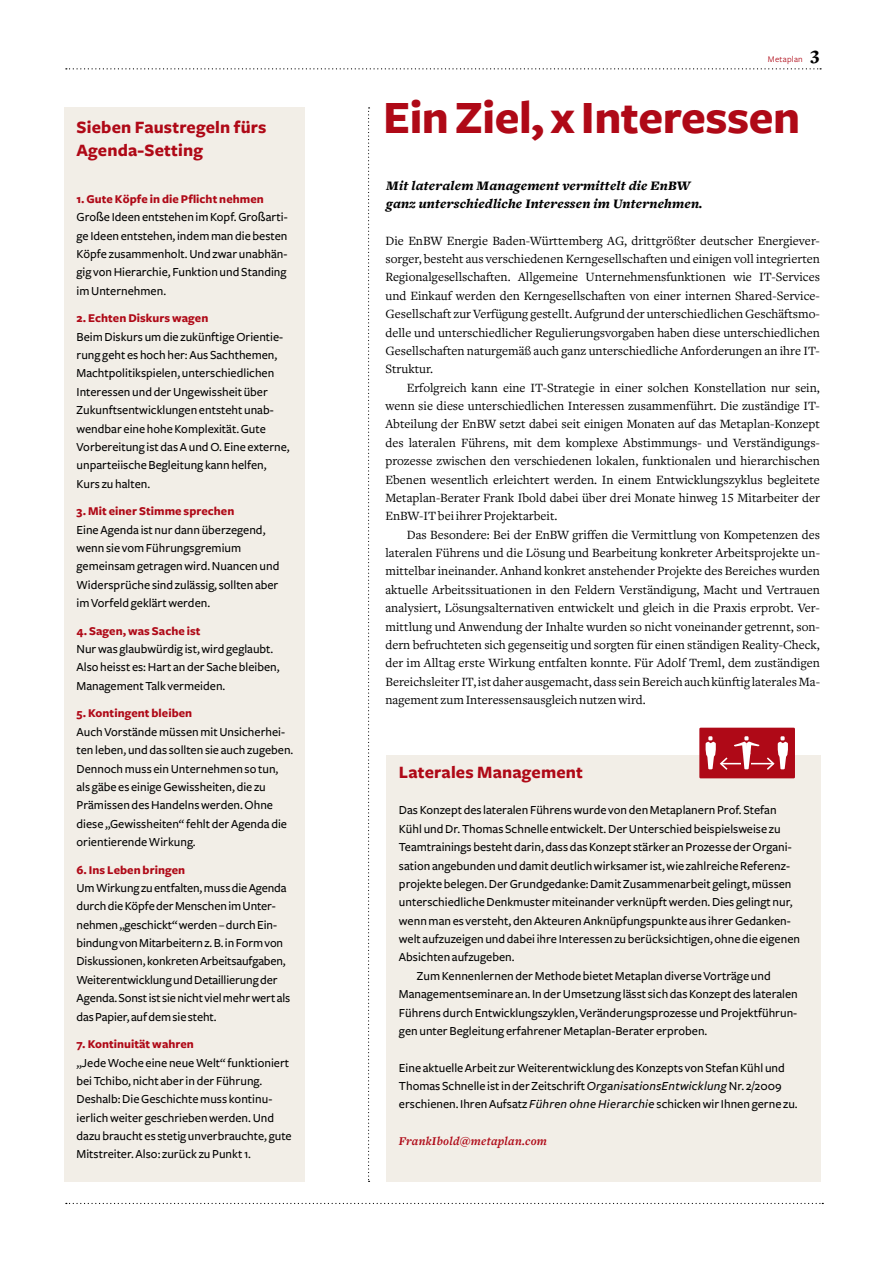
<style>
.page{position:relative;width:893px;height:1263px;background:#fff}
.page>*{position:absolute;margin:0;border:0;box-sizing:border-box;transform-origin:0 0}
.t1{font:700 48px "Freight Sans";letter-spacing:-.01em;color:#af0917}
.t2{font:700 18px/22.5px "Freight Sans";letter-spacing:.01em;color:#af0917}
.t3{font:italic 900 13.5px/18.3px "Freight Text";letter-spacing:.015em;color:#000}
.t4{font:13.2px/18.3px "Freight Text";color:#000;text-align:justify}
.t5{font:500 12.75px/18.3px "Freight Sans";color:#000}
.t6{font:700 12.3px "Freight Sans";letter-spacing:.005em;color:#af0917}
.t7{font:italic 700 12.3px "Freight Text";letter-spacing:.02em;color:#af0917}
.t8{font:9px "Freight Sans";letter-spacing:.03em;color:#af0917}
.s1{font-family:"Arial";font-weight:400}
.s2{font-family:"Freight Text";font-weight:900;font-size:19.5px;color:#000}
.s3{font-style:italic}
</style>
<div class="page">
<svg style="left:66px;top:1203px;width:757px;height:1px"></svg>
<svg style="left:66px;top:68px;width:755px;height:1px"></svg>
<div style="left:386px;top:755px;width:434px;height:427px;background:#f2eee7"></div>
<div style="left:64px;top:107px;width:240px;height:1075px;background:#f2eee7"></div>
<svg style="left:368px;top:107px;width:2px;height:1075px"></svg>
<div style="left:699px;top:728px;width:96px;height:50px;background:#af0917"></div>
<hr style="left:721px;top:763px;width:52px;height:1px;background:#fff">
<svg style="left:765px;top:736px;width:23px;height:34px"></svg>
<svg style="left:706px;top:736px;width:53px;height:34px"></svg>
<h2 class="t2" style="left:77px;top:117px;width:192px">Sieben Faustregeln fürs<br>Agenda-Setting</h2>
<p class="t6" style="left:77px;top:192px;width:189px">1. Gute Köpfe in die Pflicht nehmen</p>
<p class="t5" style="left:77px;top:208px;width:213px;text-align:justify">Gro<span class="s1">ß</span>e Ideen entstehen im Kopf. Gro<span class="s1">ß</span>arti&shy;ge Ideen entstehen, indem man die besten Köpfe zusammenholt. Und zwar unabhän&shy;gig von Hierarchie, Funktion und Standing im Unternehmen.</p>
<p class="t6" style="left:77px;top:312px;width:133px">2. Echten Diskurs wagen</p>
<p class="t5" style="left:77px;top:328px;width:215px">Beim Diskurs um die zukünftige Orientie&shy;rung geht es hoch her: Aus Sachthemen, Machtpolitikspielen, unterschiedlichen Interessen und der Ungewissheit über Zukunftsentwicklungen entsteht unab&shy;wendbar eine hohe Komplexität. Gute Vorbereitung ist das A und O. Eine externe, unparteiische Begleitung kann helfen, Kurs zu halten.</p>
<p class="t6" style="left:77px;top:505px;width:159px">3. Mit einer Stimme sprechen</p>
<p class="t5" style="left:77px;top:520px;width:204px">Eine Agenda ist nur dann überzegend, wenn sie vom Führungsgremium gemeinsam getragen wird. Nuancen und Widersprüche sind zulässig, sollten aber im Vorfeld geklärt werden.</p>
<p class="t6" style="left:77px;top:624px;width:126px">4. Sagen, was Sache ist</p>
<p class="t5" style="left:77px;top:640px;width:205px">Nur was glaubwürdig ist, wird geglaubt.<br>Also heisst es: Hart an der Sache bleiben,<br>Management Talk vermeiden.</p>
<p class="t6" style="left:77px;top:707px;width:117px">5. Kontingent bleiben</p>
<p class="t5" style="left:77px;top:723px;width:218px">Auch Vorstände müssen mit Unsicherhei&shy;ten leben, und das sollten sie auch zugeben.<br>Dennoch muss ein Unternehmen so tun, als gäbe es einige Gewissheiten, die zu Prämissen des Handelns werden. Ohne diese „Gewissheiten“ fehlt der Agenda die orientierende Wirkung.</p>
<p class="t6" style="left:77px;top:863px;width:110px">6. Ins Leben bringen</p>
<p class="t5" style="left:77px;top:879px;width:215px">Um Wirkung zu entfalten, muss die Agenda durch die Köpfe der Menschen im Unter&shy;nehmen „geschickt“ werden – durch Ein&shy;bindung von Mitarbeitern z. B. in Form von Diskussionen, konkreten Arbeitsaufgaben, Weiterentwicklung und Detaillierung der Agenda. Sonst ist sie nicht viel mehr wert als das Papier, auf dem sie steht.</p>
<p class="t6" style="left:77px;top:1037px;width:119px">7. Kontinuität wahren</p>
<p class="t5" style="left:77px;top:1053px;width:217px">„Jede Woche eine neue Welt“ funktioniert bei Tchibo, nicht aber in der Führung.<br>Deshalb: Die Geschichte muss kontinu&shy;ierlich weiter geschrieben werden. Und dazu braucht es stetig unverbrauchte, gute Mitstreiter. Also: zurück zu Punkt 1.</p>
<p class="t8" style="left:768px;top:54px;width:53px">Metaplan <span class="s2">3</span></p>
<h1 class="t1" style="left:383px;top:92px;width:419px">Ein Ziel, x Interessen</h1>
<p class="t3" style="left:386px;top:176px;width:318px">Mit lateralem Management vermittelt die EnBW ganz unterschiedliche Interessen im Unternehmen.</p>
<p class="t4" style="left:385px;top:231px;width:436px">Die EnBW Energie Baden-Württemberg AG, drittgrößter deutscher Energiever&shy;sorger, besteht aus verschiedenen Kerngesellschaften und einigen voll integrierten Regionalgesellschaften. Allgemeine Unternehmensfunktionen wie IT-Services und Einkauf werden den Kerngesellschaften von einer internen Shared-Service-Gesellschaft zur Verfügung gestellt. Aufgrund der unterschiedlichen Geschäftsmo&shy;delle und unterschiedlicher Regulierungsvorgaben haben diese unterschiedlichen Gesellschaften naturgemäß auch ganz unterschiedliche Anforderungen an ihre IT-Struktur.</p>
<p class="t4" style="left:385px;top:378px;width:436px;text-indent:21px">Erfolgreich kann eine IT-Strategie in einer solchen Konstellation nur sein, wenn sie diese unterschiedlichen Interessen zusammenführt. Die zuständige IT-Abteilung der EnBW setzt dabei seit einigen Monaten auf das Metaplan-Konzept des lateralen Führens, mit dem komplexe Abstimmungs- und Verständigungs&shy;prozesse zwischen den verschiedenen lokalen, funktionalen und hierarchischen Ebenen wesentlich erleichtert werden. In einem Entwicklungszyklus begleitete Metaplan-Berater Frank Ibold dabei über drei Monate hinweg 15 Mitarbeiter der EnBW-IT bei ihrer Projektarbeit.</p>
<p class="t4" style="left:385px;top:525px;width:436px;text-indent:21px">Das Besondere: Bei der EnBW griffen die Vermittlung von Kompetenzen des lateralen Führens und die Lösung und Bearbeitung konkreter Arbeitsprojekte un&shy;mittelbar ineinander. Anhand konkret anstehender Projekte des Bereiches wurden aktuelle Arbeitssituationen in den Feldern Verständigung, Macht und Vertrauen analysiert, Lösungsalternativen entwickelt und gleich in die Praxis erprobt. Ver&shy;mittlung und Anwendung der Inhalte wurden so nicht voneinander getrennt, son&shy;dern befruchteten sich gegenseitig und sorgten für einen ständigen Reality-Check, der im Alltag erste Wirkung entfalten konnte. Für Adolf Treml, dem zuständigen Bereichsleiter IT, ist daher ausgemacht, dass sein Bereich auch künftig laterales Ma&shy;nagement zum Interessensausgleich nutzen wird.</p>
<h2 class="t2" style="left:399px;top:762px;width:186px">Laterales Management</h2>
<p class="t5" style="left:399px;top:801px;width:379px">Das Konzept des lateralen Führens wurde von den Metaplanern Prof. Stefan</p>
<p class="t5" style="left:399px;top:820px;width:383px">Kühl und Dr. Thomas Schnelle entwickelt. Der Unterschied beispielsweise zu</p>
<p class="t5" style="left:399px;top:838px;width:394px">Teamtrainings besteht darin, dass das Konzept stärker an Prozesse der Organi-</p>
<p class="t5" style="left:399px;top:856px;width:392px">sation angebunden und damit deutlich wirksamer ist, wie zahlreiche Referenz-</p>
<p class="t5" style="left:399px;top:875px;width:394px">projekte belegen. Der Grundgedanke: Damit Zusammenarbeit gelingt, müssen</p>
<p class="t5" style="left:399px;top:893px;width:395px">unterschiedliche Denkmuster miteinander verknüpft werden. Dies gelingt nur,</p>
<p class="t5" style="left:399px;top:911px;width:393px">wenn man es versteht, den Akteuren Anknüpfungspunkte aus ihrer Gedanken-</p>
<p class="t5" style="left:399px;top:930px;width:403px">welt aufzuzeigen und dabei ihre Interessen zu berücksichtigen, ohne die eigenen</p>
<p class="t5" style="left:399px;top:948px;width:117px">Absichten aufzugeben.</p>
<p class="t5" style="left:417px;top:967px;width:355px">Zum Kennenlernen der Methode bietet Metaplan diverse Vorträge und</p>
<p class="t5" style="left:399px;top:985px;width:400px">Managementseminare an. In der Umsetzung lässt sich das Konzept des lateralen</p>
<p class="t5" style="left:399px;top:1003px;width:400px">Führens durch Entwicklungszyklen, Veränderungsprozesse und Projektführun-</p>
<p class="t5" style="left:399px;top:1022px;width:310px">gen unter Begleitung erfahrener Metaplan-Berater erproben.</p>
<p class="t5" style="left:399px;top:1058px;width:400px">Eine aktuelle Arbeit zur Weiterentwicklung des Konzepts von Stefan Kühl und<br>Thomas Schnelle ist in der Zeitschrift <span class="s3">OrganisationsEntwicklung</span> Nr. 2/2009 erschienen. Ihren Aufsatz <span class="s3">Führen ohne Hierarchie</span> schicken wir Ihnen gerne zu.</p>
<p class="t7" style="left:399px;top:1134px;width:150px">FrankIbold@metaplan.com</p>
</div>
